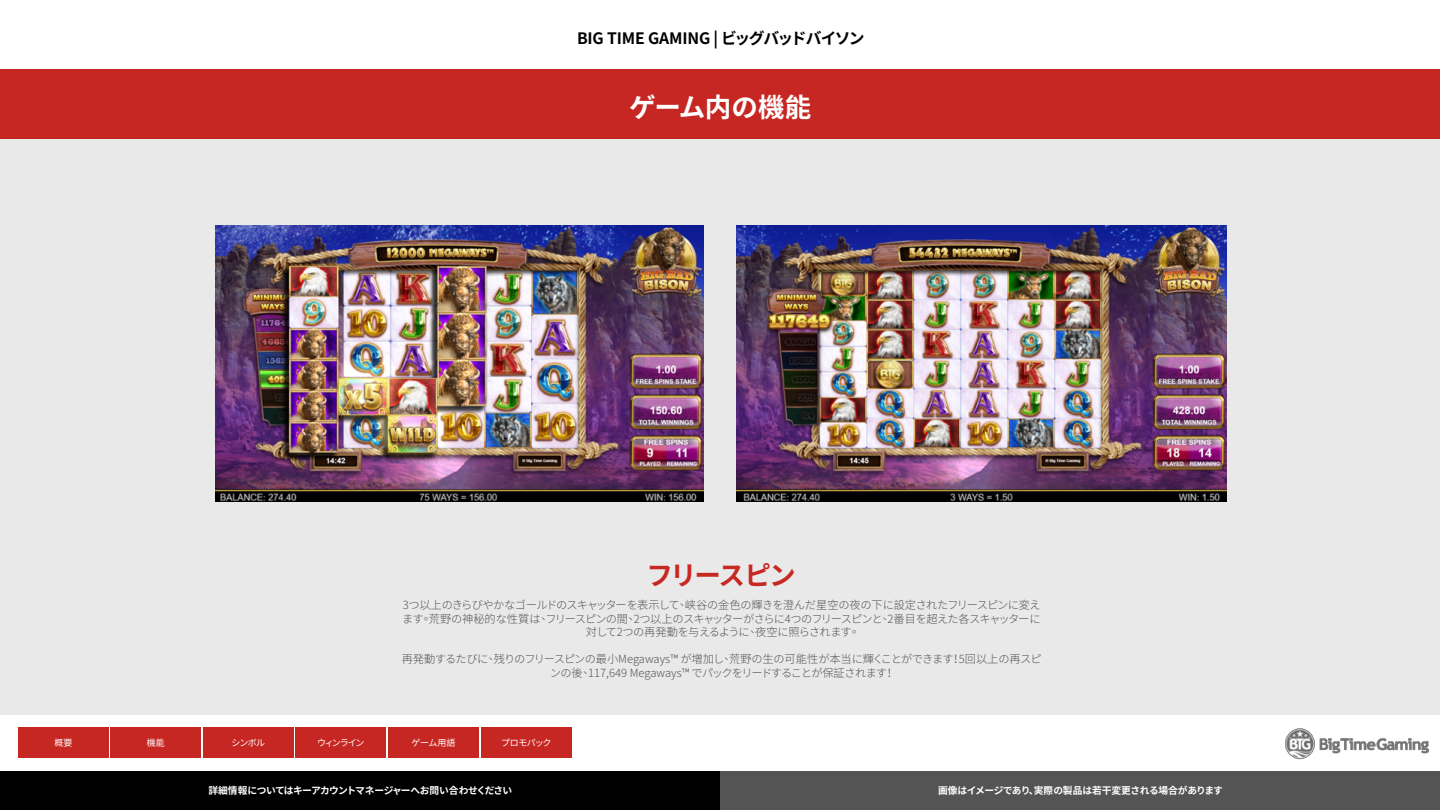
<style>
.page{position:relative;width:1440px;height:810px;background:#fff}
.page>*{position:absolute;margin:0;border:0;box-sizing:border-box;transform-origin:0 0}
.t1{font:700 26.55px "Noto Sans CJ Ktc";letter-spacing:-.015em;color:#fff}
.t2{font:700 26.55px "Noto Sans CJ Ktc";letter-spacing:-.085em;color:#c82822}
.t3{font:700 15.75px "Noto Sans CJ Ktc";letter-spacing:-.02em;color:#000}
.t4{font:300 11.25px/13.5px "Noto Sans CJ Ktc";letter-spacing:-.045em;color:#545454;text-align:center}
.t5{font:300 11.25px/13.5px "Noto Sans CJ Ktc";letter-spacing:-.02em;color:#545454;text-align:center}
.t6{font:700 9.75px "Noto Sans CJ Ktc";letter-spacing:-.04em;color:#fff}
.t7{font:9px "Noto Sans CJ Ktc";letter-spacing:-.07em;color:#fff}
</style>
<div class="page">
<div style="left:0;top:70px;width:1440px;height:644px;background:#e8e8e8"></div>
<div style="left:0;top:69px;width:1440px;height:69px;background:#c72722"></div>
<img style="left:1285px;top:728px;width:145px;height:32px">
<div style="left:18px;top:728px;width:91px;height:30px;background:#c72722"></div>
<div style="left:111px;top:728px;width:90px;height:30px;background:#c72722"></div>
<div style="left:203px;top:728px;width:90px;height:30px;background:#c72722"></div>
<div style="left:296px;top:728px;width:90px;height:30px;background:#c72722"></div>
<div style="left:388px;top:728px;width:91px;height:30px;background:#c72722"></div>
<div style="left:481px;top:728px;width:90px;height:30px;background:#c72722"></div>
<img style="left:216px;top:225px;width:487px;height:276px">
<img style="left:737px;top:225px;width:490px;height:276px">
<div style="left:0;top:771px;width:720px;height:39px;background:#000"></div>
<div style="left:720px;top:771px;width:720px;height:39px;background:#545454"></div>
<h2 class="t3" style="left:577px;top:29px;width:289px">BIG TIME GAMING | ビッグバッドバイソン</h2>
<h1 class="t1" style="left:629px;top:92px;width:184px">ゲーム内の機能</h1>
<h1 class="t2" style="left:647px;top:560px;width:151px">フリースピン</h1>
<p class="t4" style="left:402px;top:599px;width:640px">3つ以上のきらびやかなゴールドのスキャッターを表示して、峡谷の金色の輝きを澄んだ星空の夜の下に設定されたフリースピンに変えます。荒野の神秘的な性質は、フリースピンの間、2つ以上のスキャッターがさらに4つのフリースピンと、2番目を超えた各スキャッターに対して2つの再発動を与えるように、夜空に照らされます。</p>
<p class="t5" style="left:402px;top:653px;width:641px">再発動するたびに、残りのフリースピンの最小Megaways™ が増加し、荒野の生の可能性が本当に輝くことができます！5回以上の再スピンの後、117,649 Megaways™ でパックをリードすることが保証されます！</p>
<p class="t7" style="left:55px;top:738px;width:19px">概要</p>
<p class="t7" style="left:147px;top:738px;width:19px">機能</p>
<p class="t7" style="left:231px;top:738px;width:35px">シンボル</p>
<p class="t7" style="left:317px;top:738px;width:49px">ウィンライン</p>
<p class="t7" style="left:412px;top:738px;width:45px">ゲーム用語</p>
<p class="t7" style="left:501px;top:738px;width:52px">プロモパック</p>
<p class="t6" style="left:208px;top:785px;width:305px">詳細情報についてはキーアカウントマネージャーへお問い合わせください</p>
<p class="t6" style="left:938px;top:785px;width:286px">画像はイメージであり、実際の製品は若干変更される場合があります</p>
</div>
